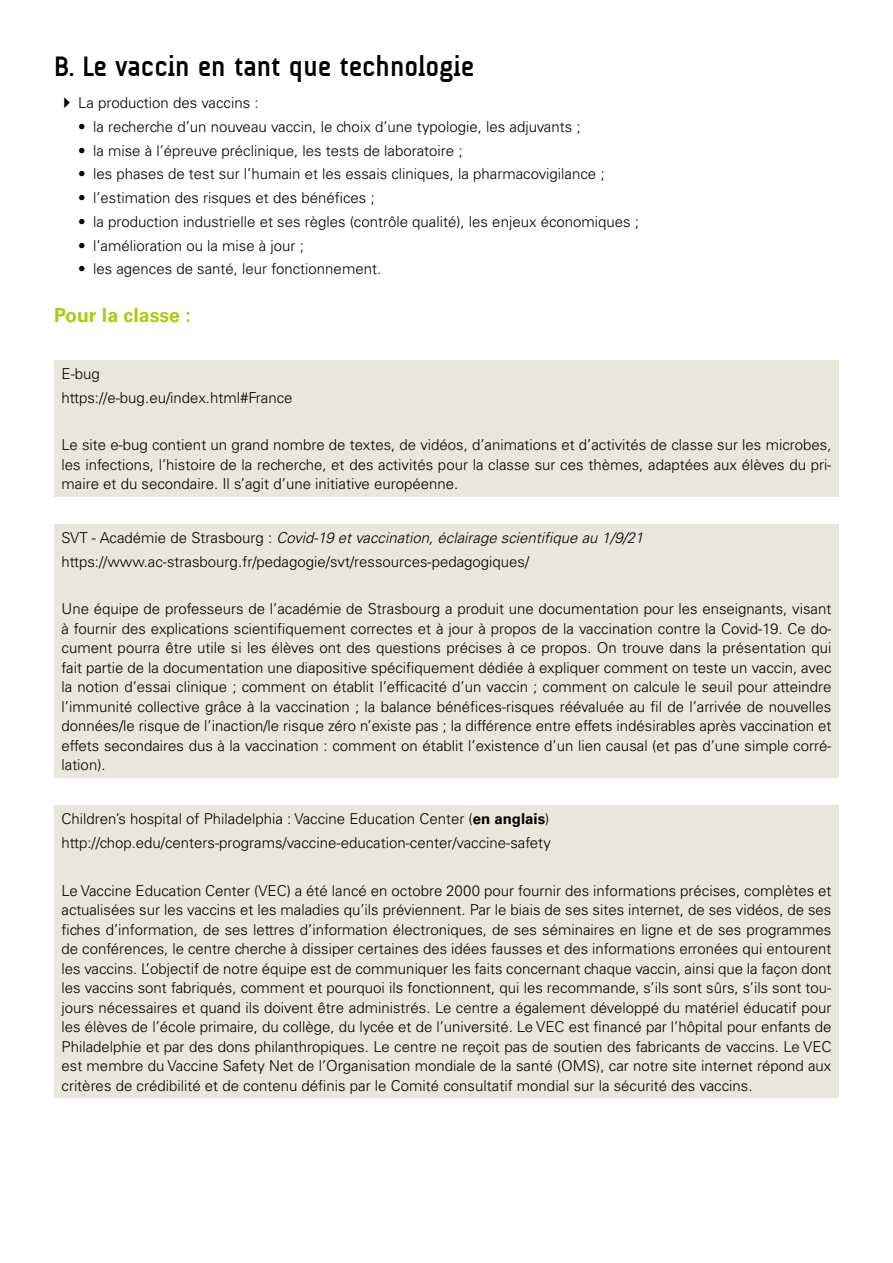
<style>
.page{position:relative;width:893px;height:1263px;background:#fff}
.page>*{position:absolute;margin:0;border:0;box-sizing:border-box;transform-origin:0 0}
.Sous_titre_1{font:700 28.5px "A Udimat";color:#000}
.Titre2{font:700 19.5px "Univers LT Std";color:#afca0b}
.Texte_justifié{font:300 15px/19.5px "Univers LT Std";color:#000;text-align:justify}
.Texte_justifié-2{font:italic 300 15px "Univers LT Std";color:#000}
.s1{font-style:normal}
.s2{font-weight:700}
</style>
<div class="page">
<div style="left:54px;top:361px;width:785px;height:136px;background:#e9e6dd"></div>
<div style="left:54px;top:525px;width:785px;height:253px;background:#e9e6dd"></div>
<div style="left:54px;top:806px;width:785px;height:292px;background:#e9e6dd"></div>
<p class="Sous_titre_1" style="left:54px;top:50px;width:422px">B. Le vaccin en tant que technologie</p>
<p class="Texte_justifié" style="left:78px;top:93px;width:182px">La production des vaccins :</p>
<p class="Texte_justifié" style="left:78px;top:117px;width:504px">• la recherche d’un nouveau vaccin, le choix d’une typologie, les adjuvants ;</p>
<p class="Texte_justifié" style="left:78px;top:140px;width:386px">• la mise à l’épreuve préclinique, les tests de laboratoire ;</p>
<p class="Texte_justifié" style="left:78px;top:164px;width:528px">• les phases de test sur l’humain et les essais cliniques, la pharmacovigilance ;</p>
<p class="Texte_justifié" style="left:78px;top:188px;width:298px">• l’estimation des risques et des bénéfices ;</p>
<p class="Texte_justifié" style="left:78px;top:212px;width:563px">• la production industrielle et ses règles (contrôle qualité), les enjeux économiques ;</p>
<p class="Texte_justifié" style="left:78px;top:235px;width:227px">• l’amélioration ou la mise à jour ;</p>
<p class="Texte_justifié" style="left:78px;top:259px;width:305px">• les agences de santé, leur fonctionnement.</p>
<p class="Titre2" style="left:54px;top:304px;width:138px">Pour la classe :</p>
<p class="Texte_justifié" style="left:62px;top:364px;width:40px">E-bug</p>
<p class="Texte_justifié" style="left:62px;top:388px;width:233px">https://e-bug.eu/index.html#France</p>
<p class="Texte_justifié" style="left:62px;top:435px;width:771px">Le site e-bug contient un grand nombre de textes, de vidéos, d’animations et d’activités de classe sur les microbes, les infections, l’histoire de la recherche, et des activités pour la classe sur ces thèmes, adaptées aux élèves du pri&shy;maire et du secondaire. Il s’agit d’une initiative européenne.</p>
<p class="Texte_justifié-2" style="left:62px;top:529px;width:583px"><span class="s1">SVT - Académie de Strasbourg :</span> Covid-19 et vaccination, éclairage scientifique au 1/9/21</p>
<p class="Texte_justifié" style="left:62px;top:552px;width:469px">https://www.ac-strasbourg.fr/pedagogie/svt/ressources-pedagogiques/</p>
<p class="Texte_justifié" style="left:62px;top:599px;width:771px">Une équipe de professeurs de l’académie de Strasbourg a produit une documentation pour les enseignants, visant à fournir des explications scientifiquement correctes et à jour à propos de la vaccination contre la Covid-19. Ce do&shy;cument pourra être utile si les élèves ont des questions précises à ce propos. On trouve dans la présentation qui fait partie de la documentation une diapositive spécifiquement dédiée à expliquer comment on teste un vaccin, avec la notion d’essai clinique ; comment on établit l’efficacité d’un vaccin ; comment on calcule le seuil pour atteindre l’immunité collective grâce à la vaccination ; la balance bénéfices-risques réévaluée au fil de l’arrivée de nouvelles données/le risque de l’inaction/le risque zéro n’existe pas ; la différence entre effets indésirables après vaccination et effets secondaires dus à la vaccination : comment on établit l’existence d’un lien causal (et pas d’une simple corré&shy;lation).</p>
<p class="Texte_justifié" style="left:62px;top:809px;width:489px">Children’s hospital of Philadelphia : Vaccine Education Center (<span class="s2">en anglais</span>)</p>
<p class="Texte_justifié" style="left:62px;top:833px;width:491px">http://chop.edu/centers-programs/vaccine-education-center/vaccine-safety</p>
<p class="Texte_justifié" style="left:62px;top:880px;width:772px">Le Vaccine Education Center (VEC) a été lancé en octobre 2000 pour fournir des informations précises, complètes et actualisées sur les vaccins et les maladies qu’ils préviennent. Par le biais de ses sites internet, de ses vidéos, de ses fiches d’information, de ses lettres d’information électroniques, de ses séminaires en ligne et de ses programmes de conférences, le centre cherche à dissiper certaines des idées fausses et des informations erronées qui entourent les vaccins. L’objectif de notre équipe est de communiquer les faits concernant chaque vaccin, ainsi que la façon dont les vaccins sont fabriqués, comment et pourquoi ils fonctionnent, qui les recommande, s’ils sont sûrs, s’ils sont tou&shy;jours nécessaires et quand ils doivent être administrés. Le centre a également développé du matériel éducatif pour les élèves de l’école primaire, du collège, du lycée et de l’université. Le VEC est financé par l’hôpital pour enfants de Philadelphie et par des dons philanthropiques. Le centre ne reçoit pas de soutien des fabricants de vaccins. Le VEC est membre du Vaccine Safety Net de l’Organisation mondiale de la santé (OMS), car notre site internet répond aux critères de crédibilité et de contenu définis par le Comité consultatif mondial sur la sécurité des vaccins.</p>
</div>
